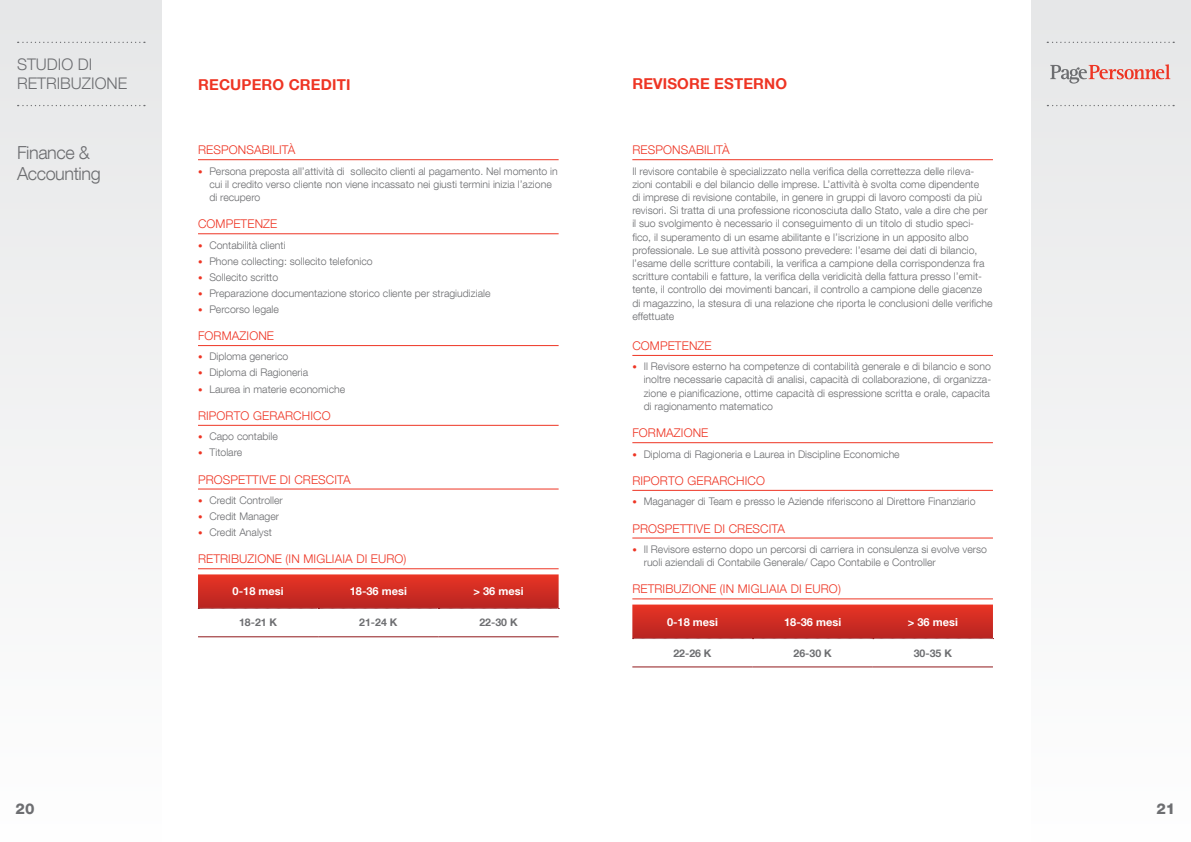
<style>
.page{position:relative;width:1191px;height:842px;background:#fff}
.page>*{position:absolute;margin:0;border:0;box-sizing:border-box;transform-origin:0 0}
.t1{font:300 18px/21px "Helvetica Neue LT Com";letter-spacing:-.025em;color:#6d6e71}
.t2{font:300 16px/19.2px "Helvetica Neue LT Com";color:#6d6e71}
.t3{font:700 15px "Helvetica Neue LT Com";letter-spacing:.01em;color:#ee3524}
.t4{font:800 15px "Helvetica Neue LT Com";color:#6d6e71}
.t5{font:300 12px "Helvetica Neue LT Com";letter-spacing:.01em;color:#ee3524}
.t6{font:700 11px "Helvetica Neue LT Com";color:#fff}
.t7{font:300 10.5px/13.2px "Helvetica Neue LT Com";color:#6d6e71}
.t8{font:700 10.5px "Helvetica Neue LT Com";color:#6d6e71}
.s1{font-weight:800;font-size:9px;color:#ee3524}
</style>
<div class="page">
<div style="left:0;top:0;width:162px;height:842px;background:#f2f2f3"></div>
<div style="left:1031px;top:0;width:160px;height:842px;background:#f2f3f3"></div>
<svg style="left:18px;top:42px;width:127px;height:1px"></svg>
<svg style="left:18px;top:105px;width:127px;height:1px"></svg>
<svg style="left:1047px;top:105px;width:127px;height:1px"></svg>
<svg style="left:1050px;top:64px;width:120px;height:20px"></svg>
<svg style="left:1047px;top:42px;width:127px;height:1px"></svg>
<hr style="left:198px;top:159px;width:360px;height:1px;background:#ee3524">
<hr style="left:198px;top:233px;width:360px;height:1px;background:#ee3524">
<hr style="left:198px;top:345px;width:360px;height:1px;background:#ee3524">
<hr style="left:198px;top:425px;width:360px;height:1px;background:#ee3524">
<hr style="left:198px;top:489px;width:360px;height:1px;background:#ee3524">
<hr style="left:198px;top:568px;width:360px;height:1px;background:#ee3524">
<hr style="left:198px;top:636px;width:120px;height:1px;background:#90181b">
<hr style="left:318px;top:636px;width:120px;height:1px;background:#90181b">
<hr style="left:438px;top:636px;width:120px;height:1px;background:#90181b">
<svg style="left:198px;top:574px;width:361px;height:35px;background:#d03128"></svg>
<hr style="left:632px;top:159px;width:361px;height:1px;background:#ee3524">
<hr style="left:632px;top:355px;width:361px;height:1px;background:#ee3524">
<hr style="left:632px;top:442px;width:361px;height:1px;background:#ee3524">
<hr style="left:632px;top:490px;width:361px;height:1px;background:#ee3524">
<hr style="left:632px;top:538px;width:361px;height:1px;background:#ee3524">
<hr style="left:632px;top:599px;width:361px;height:1px;background:#ee3524">
<hr style="left:632px;top:667px;width:120px;height:1px;background:#90181b">
<hr style="left:752px;top:667px;width:120px;height:1px;background:#90181b">
<hr style="left:872px;top:667px;width:121px;height:1px;background:#90181b">
<svg style="left:632px;top:604px;width:361px;height:35px;background:#d03128"></svg>
<h2 class="t2" style="left:17px;top:54px;width:112px">STUDIO DI<br>RETRIBUZIONE</h2>
<h1 class="t1" style="left:17px;top:141px;width:85px">Finance &amp;<br>Accounting</h1>
<h3 class="t3" style="left:198px;top:76px;width:154px">RECUPERO CREDITI</h3>
<h3 class="t3" style="left:632px;top:75px;width:156px">REVISORE ESTERNO</h3>
<p class="t5" style="left:198px;top:143px;width:99px">RESPONSABILITÀ</p>
<p class="t7" style="left:209px;top:164px;width:350px;text-indent:-11px"><span class="s1">•</span> Persona preposta all’attività di sollecito clienti al pagamento. Nel momento in cui il credito verso cliente non viene incassato nei giusti termini inizia l’azione di recupero</p>
<p class="t5" style="left:198px;top:217px;width:81px">COMPETENZE</p>
<p class="t7" style="left:198px;top:238px;width:89px"><span class="s1">•</span> Contabilità clienti</p>
<p class="t7" style="left:198px;top:254px;width:176px"><span class="s1">•</span> Phone collecting: sollecito telefonico</p>
<p class="t7" style="left:198px;top:270px;width:82px"><span class="s1">•</span> Sollecito scritto</p>
<p class="t7" style="left:198px;top:286px;width:294px"><span class="s1">•</span> Preparazione documentazione storico cliente per stragiudiziale</p>
<p class="t7" style="left:198px;top:302px;width:82px"><span class="s1">•</span> Percorso legale</p>
<p class="t5" style="left:198px;top:329px;width:77px">FORMAZIONE</p>
<p class="t7" style="left:198px;top:350px;width:92px"><span class="s1">•</span> Diploma generico</p>
<p class="t7" style="left:198px;top:366px;width:112px"><span class="s1">•</span> Diploma di Ragioneria</p>
<p class="t7" style="left:198px;top:382px;width:149px"><span class="s1">•</span> Laurea in materie economiche</p>
<p class="t5" style="left:198px;top:408px;width:134px">RIPORTO GERARCHICO</p>
<p class="t7" style="left:198px;top:430px;width:81px"><span class="s1">•</span> Capo contabile</p>
<p class="t7" style="left:198px;top:446px;width:46px"><span class="s1">•</span> Titolare</p>
<p class="t5" style="left:198px;top:472px;width:154px">PROSPETTIVE DI CRESCITA</p>
<p class="t7" style="left:198px;top:493px;width:86px"><span class="s1">•</span> Credit Controller</p>
<p class="t7" style="left:198px;top:509px;width:83px"><span class="s1">•</span> Credit Manager</p>
<p class="t7" style="left:198px;top:525px;width:75px"><span class="s1">•</span> Credit Analyst</p>
<p class="t5" style="left:198px;top:552px;width:210px">RETRIBUZIONE (IN MIGLIAIA DI EURO)</p>
<p class="t6" style="left:233px;top:584px;width:52px">0-18 mesi</p>
<p class="t6" style="left:350px;top:584px;width:59px">18-36 mesi</p>
<p class="t6" style="left:473px;top:584px;width:51px">&gt; 36 mesi</p>
<p class="t8" style="left:239px;top:616px;width:40px">18-21 K</p>
<p class="t8" style="left:359px;top:616px;width:40px">21-24 K</p>
<p class="t8" style="left:479px;top:616px;width:40px">22-30 K</p>
<p class="t5" style="left:632px;top:143px;width:99px">RESPONSABILITÀ</p>
<p class="t7" style="left:632px;top:164px;width:362px">Il revisore contabile è specializzato nella verifica della correttezza delle rileva&shy;zioni contabili e del bilancio delle imprese. L’attività è svolta come dipendente<br>di imprese di revisione contabile, in genere in gruppi di lavoro composti da più revisori. Si tratta di una professione riconosciuta dallo Stato, vale a dire che per il suo svolgimento è necessario il conseguimento di un titolo di studio speci&shy;fico, il superamento di un esame abilitante e l’iscrizione in un apposito albo professionale. Le sue attività possono prevedere: l’esame dei dati di bilancio, l’esame delle scritture contabili, la verifica a campione della corrispondenza fra scritture contabili e fatture, la verifica della veridicità della fattura presso l’emit&shy;tente, il controllo dei movimenti bancari, il controllo a campione delle giacenze di magazzino, la stesura di una relazione che riporta le conclusioni delle verifiche effettuate</p>
<p class="t5" style="left:632px;top:338px;width:81px">COMPETENZE</p>
<p class="t7" style="left:643px;top:360px;width:349px;text-align:justify;text-indent:-11px"><span class="s1">•</span> Il Revisore esterno ha competenze di contabilità generale e di bilancio e sono inoltre necessarie capacità di analisi, capacità di collaborazione, di organizza&shy;zione e pianificazione, ottime capacità di espressione scritta e orale, capacita di ragionamento matematico</p>
<p class="t5" style="left:632px;top:426px;width:77px">FORMAZIONE</p>
<p class="t7" style="left:632px;top:447px;width:269px"><span class="s1">•</span> Diploma di Ragioneria e Laurea in Discipline Economiche</p>
<p class="t5" style="left:632px;top:473px;width:134px">RIPORTO GERARCHICO</p>
<p class="t7" style="left:632px;top:495px;width:345px"><span class="s1">•</span> Maganager di Team e presso le Aziende riferiscono al Direttore Finanziario</p>
<p class="t5" style="left:632px;top:521px;width:154px">PROSPETTIVE DI CRESCITA</p>
<p class="t7" style="left:643px;top:542px;width:345px;text-indent:-11px"><span class="s1">•</span> Il Revisore esterno dopo un percorsi di carriera in consulenza si evolve verso ruoli aziendali di Contabile Generale/ Capo Contabile e Controller</p>
<p class="t5" style="left:632px;top:582px;width:210px">RETRIBUZIONE (IN MIGLIAIA DI EURO)</p>
<p class="t6" style="left:667px;top:615px;width:52px">0-18 mesi</p>
<p class="t6" style="left:784px;top:615px;width:59px">18-36 mesi</p>
<p class="t6" style="left:908px;top:615px;width:51px">&gt; 36 mesi</p>
<p class="t8" style="left:673px;top:646px;width:40px">22-26 K</p>
<p class="t8" style="left:793px;top:646px;width:40px">26-30 K</p>
<p class="t8" style="left:913px;top:646px;width:40px">30-35 K</p>
<h3 class="t4" style="left:16px;top:800px;width:20px">20</h3>
<h3 class="t4" style="left:1156px;top:800px;width:20px">21</h3>
</div>
